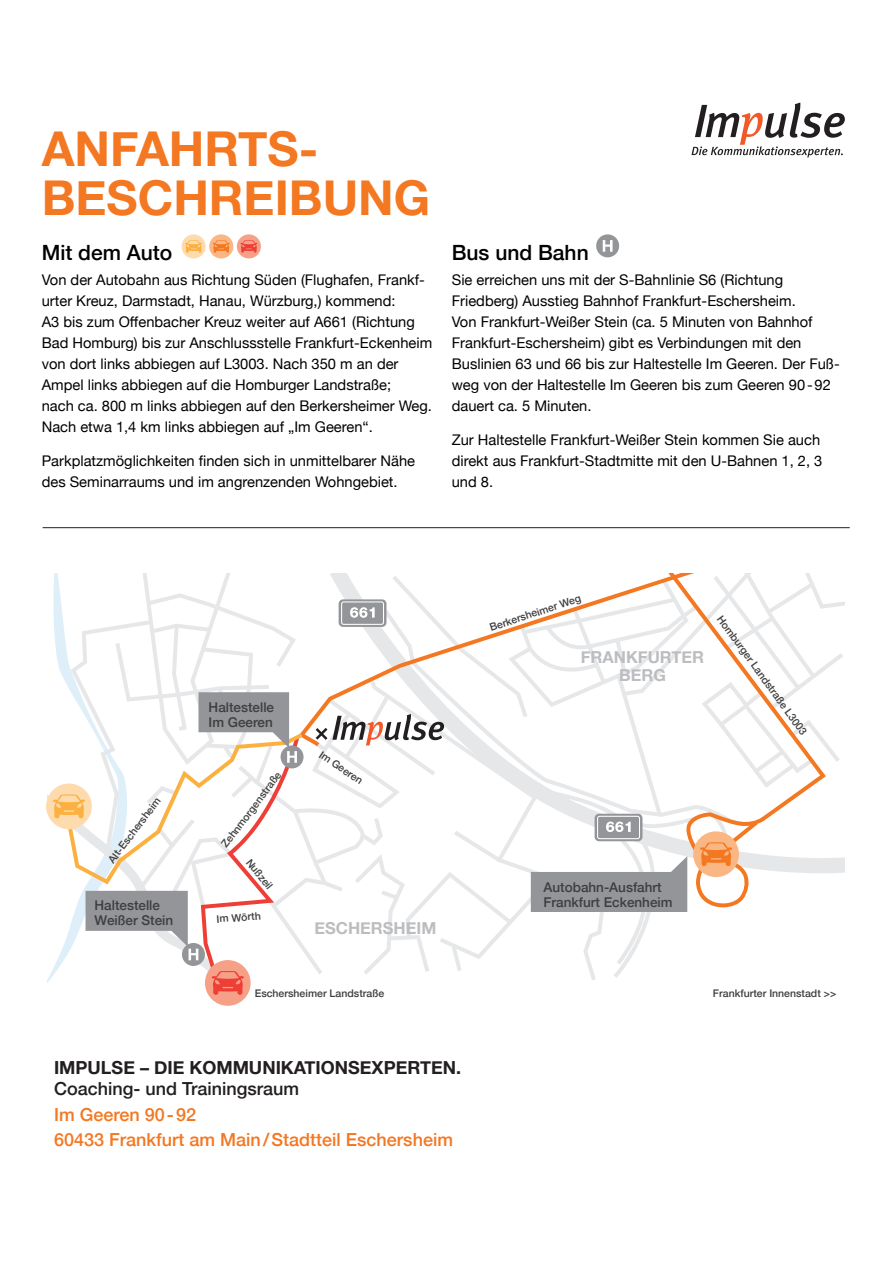
<style>
.page{position:relative;width:893px;height:1263px;background:#fff}
.page>*{position:absolute;margin:0;border:0;box-sizing:border-box;transform-origin:0 0}
.t1{font:700 48px/49.5px "Helvetica Neue";color:#f47721}
.t2{font:500 21px "Helvetica Neue";color:#000}
.t3{font:500 18px/25.2px "Helvetica Neue";color:#f47721}
.t4{font:700 18px "Helvetica Neue";color:#231f20}
.t5{font:500 18px "Helvetica Neue";color:#231f20}
.t6{font:700 16.5px/18px "Helvetica Neue";color:#bcbdc0;text-align:center}
.t7{font:14.7px/21px "Helvetica Neue";color:#000}
.t8{font:500 13.5px/15px "Helvetica Neue";color:#3e3e3f}
.t9{font:500 10.5px "Helvetica Neue";color:#3e3e3f}
</style>
<div class="page">
<div style="left:205px;top:960px;width:46px;height:46px;background:#f7a088;border-radius:50%"></div>
<svg style="left:46px;top:573px;width:799px;height:422px"></svg>
<hr style="left:43px;top:527px;width:807px;height:1px;background:#231f20">
<div style="left:596px;top:234px;width:23px;height:23px;background:#939598;border-radius:50%"></div>
<svg style="left:603px;top:240px;width:10px;height:12px"></svg>
<div style="left:182px;top:234px;width:24px;height:24px;background:#fedbad;border-radius:50%"></div>
<svg style="left:185px;top:240px;width:17px;height:13px"></svg>
<div style="left:237px;top:234px;width:24px;height:24px;background:#f7a088;border-radius:50%"></div>
<div style="left:209px;top:234px;width:24px;height:24px;background:#fab683;border-radius:50%"></div>
<svg style="left:240px;top:240px;width:17px;height:13px"></svg>
<svg style="left:213px;top:240px;width:17px;height:13px"></svg>
<svg style="left:691px;top:103px;width:154px;height:55px"></svg>
<h1 class="t1" style="left:42px;top:125px;width:390px">ANFAHRTS-<br>BESCHREIBUNG</h1>
<h2 class="t2" style="left:42px;top:236px;width:132px">Mit dem Auto</h2>
<p class="t7" style="left:42px;top:271px;width:392px">Von der Autobahn aus Richtung Süden (Flughafen, Frankf&shy;urter Kreuz, Darmstadt, Hanau, Würzburg,) kommend:<br>A3 bis zum Offenbacher Kreuz weiter auf A661 (Richtung Bad Homburg) bis zur Anschlussstelle Frankfurt-Eckenheim von dort links abbiegen auf L3003. Nach 350 m an der Ampel links abbiegen auf die Homburger Landstraße;<br>nach ca. 800 m links abbiegen auf den Berkersheimer Weg.<br>Nach etwa 1,4 km links abbiegen auf „Im Geeren“.</p>
<p class="t7" style="left:42px;top:451px;width:375px">Parkplatzmöglichkeiten finden sich in unmittelbarer Nähe des Seminarraums und im angrenzenden Wohngebiet.</p>
<h2 class="t2" style="left:452px;top:236px;width:138px">Bus und Bahn</h2>
<p class="t7" style="left:452px;top:271px;width:390px">Sie erreichen uns mit der S-Bahnlinie S6 (Richtung Friedberg) Ausstieg Bahnhof Frankfurt-Eschersheim.<br>Von Frankfurt-Weißer Stein (ca. 5 Minuten von Bahnhof Frankfurt-Eschersheim) gibt es Verbindungen mit den Buslinien 63 und 66 bis zur Haltestelle Im Geeren. Der Fuß&shy;weg von der Haltestelle Im Geeren bis zum Geeren 90-92 dauert ca. 5 Minuten.</p>
<p class="t7" style="left:452px;top:430px;width:372px">Zur Haltestelle Frankfurt-Weißer Stein kommen Sie auch direkt aus Frankfurt-Stadtmitte mit den U-Bahnen 1, 2, 3 und 8.</p>
<p class="t9" style="left:104px;top:857px;width:81px;rotate:-53deg">Alt-Eschersheim</p>
<p class="t8" style="left:95px;top:897px;width:80px">Haltestelle<br>Weißer Stein</p>
<p class="t8" style="left:209px;top:698px;width:67px">Haltestelle<br>Im Geeren</p>
<p class="t9" style="left:217px;top:841px;width:94px;rotate:-53deg">Zehnmorgenstraße</p>
<p class="t9" style="left:255px;top:855px;width:37px;rotate:51deg">Nußzeil</p>
<p class="t9" style="left:216px;top:910px;width:46px;rotate:-4deg">Im Wörth</p>
<p class="t9" style="left:325px;top:746px;width:51px;rotate:34deg">Im Geeren</p>
<p class="t6" style="left:314px;top:919px;width:123px">ESCHERSHEIM</p>
<p class="t9" style="left:487px;top:619px;width:97px;rotate:-18deg">Berkersheimer Weg</p>
<p class="t6" style="left:581px;top:649px;width:125px">FRANKFURTER<br>BERG</p>
<p class="t9" style="left:726px;top:611px;width:146px;rotate:54deg">Homburger Landstraße L3003</p>
<p class="t8" style="left:543px;top:878px;width:131px">Autobahn-Ausfahrt<br>Frankfurt Eckenheim</p>
<p class="t9" style="left:255px;top:984px;width:131px">Eschersheimer Landstraße</p>
<p class="t9" style="left:713px;top:984px;width:125px">Frankfurter Innenstadt &gt;&gt;</p>
<p class="t4" style="left:54px;top:1054px;width:408px">IMPULSE – DIE KOMMUNIKATIONSEXPERTEN.</p>
<p class="t5" style="left:54px;top:1074px;width:247px">Coaching- und Trainingsraum</p>
<p class="t3" style="left:54px;top:1100px;width:400px">Im Geeren 90-92<br>60433 Frankfurt am Main/Stadtteil Eschersheim</p>
</div>
